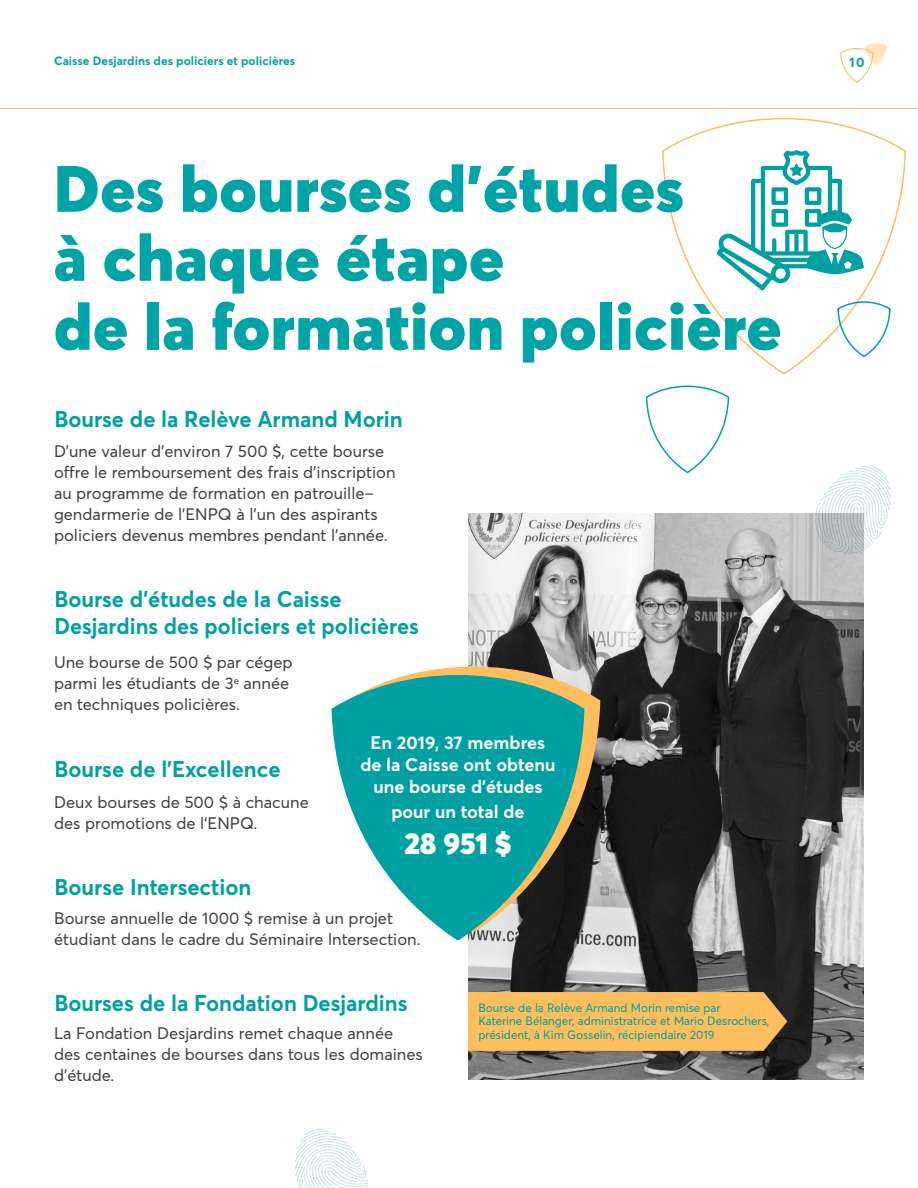
<style>
.page{position:relative;width:918px;height:1188px;background:#fff}
.page>*{position:absolute;margin:0;border:0;box-sizing:border-box;transform-origin:0 0}
._01-titre{font:900 64.5px/69px "Averta";letter-spacing:.01em;color:#00a3a6}
._00_Texte_courant{font:900 30px "Averta";color:#fff}
._03_SousTitre_2{font:700 22.5px/27px "Averta";color:#00a0a2}
._00_Texte_courant-2{font:700 18px/21.6px "Averta";color:#fff;text-align:center}
._00_Texte_courant-3{font:16.5px/21px "Averta";color:#3e3e3f}
.t1{font:700 13.5px "Averta";color:#00a0a2}
._03_SousTitre_2-2{font:12px/13.5px "Averta";color:#00a0a2}
.t2{font:700 12px "Averta";color:#00a0a2}
</style>
<div class="page">
<img style="left:468px;top:513px;width:396px;height:567px">
<svg style="left:662px;top:117px;width:244px;height:258px"></svg>
<svg style="left:645px;top:385px;width:85px;height:89px"></svg>
<svg style="left:837px;top:301px;width:55px;height:58px"></svg>
<svg style="left:840px;top:43px;width:47px;height:40px"></svg>
<hr style="left:0;top:108px;width:918px;height:1px;background:#fdbe5e">
<svg style="left:408px;top:667px;width:192px;height:265px;background:#968365"></svg>
<svg style="left:332px;top:675px;width:252px;height:265px;background:#37a5a2"></svg>
<div style="left:468px;top:992px;width:319px;height:59px;background:#fdbe5e"></div>
<svg style="left:713px;top:150px;width:151px;height:144px"></svg>
<svg style="left:815px;top:465px;width:76px;height:90px"></svg>
<svg style="left:295px;top:1128px;width:74px;height:60px"></svg>
<p class="t2" style="left:54px;top:54px;width:243px">Caisse Desjardins des policiers et policières</p>
<p class="_01-titre" style="left:54px;top:153px;width:729px">Des bourses d’études<br>à chaque étape<br>de la formation policière</p>
<p class="_03_SousTitre_2" style="left:54px;top:405px;width:350px">Bourse de la Relève Armand Morin</p>
<p class="_00_Texte_courant-3" style="left:54px;top:441px;width:343px">D’une valeur d’environ 7 500 $, cette bourse offre le remboursement des frais d’inscription au programme de formation en patrouille– gendarmerie de l’ENPQ à l’un des aspirants policiers devenus membres pendant l’année.</p>
<p class="_03_SousTitre_2" style="left:54px;top:586px;width:366px">Bourse d’études de la Caisse<br>Desjardins des policiers et policières</p>
<p class="_00_Texte_courant-3" style="left:54px;top:652px;width:240px">Une bourse de 500 $ par cégep parmi les étudiants de 3<sup>e</sup> année en techniques policières.</p>
<p class="_03_SousTitre_2" style="left:54px;top:755px;width:228px">Bourse de l’Excellence</p>
<p class="_00_Texte_courant-3" style="left:54px;top:792px;width:256px">Deux bourses de 500 $ à chacune des promotions de l‘ENPQ.</p>
<p class="_03_SousTitre_2" style="left:55px;top:874px;width:198px">Bourse Intersection</p>
<p class="_00_Texte_courant-2" style="left:360px;top:732px;width:197px">En 2019, 37 membres de la Caisse ont obtenu une bourse d’études</p>
<p class="_00_Texte_courant-2" style="left:391px;top:800px;width:135px">pour un total de</p>
<p class="_00_Texte_courant" style="left:404px;top:824px;width:109px">28 951 $</p>
<p class="_00_Texte_courant-3" style="left:54px;top:907px;width:368px">Bourse annuelle de 1000 $ remise à un projet étudiant dans le cadre du Séminaire lntersection.</p>
<p class="_03_SousTitre_2" style="left:54px;top:989px;width:355px">Bourses de la Fondation Desjardins</p>
<p class="_00_Texte_courant-3" style="left:54px;top:1023px;width:370px">La Fondation Desjardins remet chaque année des centaines de bourses dans tous les domaines d’étude.</p>
<p class="_03_SousTitre_2-2" style="left:478px;top:1000px;width:292px">Bourse de la Relève Armand Morin remise par<br>Katerine Bélanger, administratrice et Mario Desrochers, président, à Kim Gosselin, récipiendaire 2019</p>
<p class="t1" style="left:849px;top:53px;width:17px">10</p>
</div>
